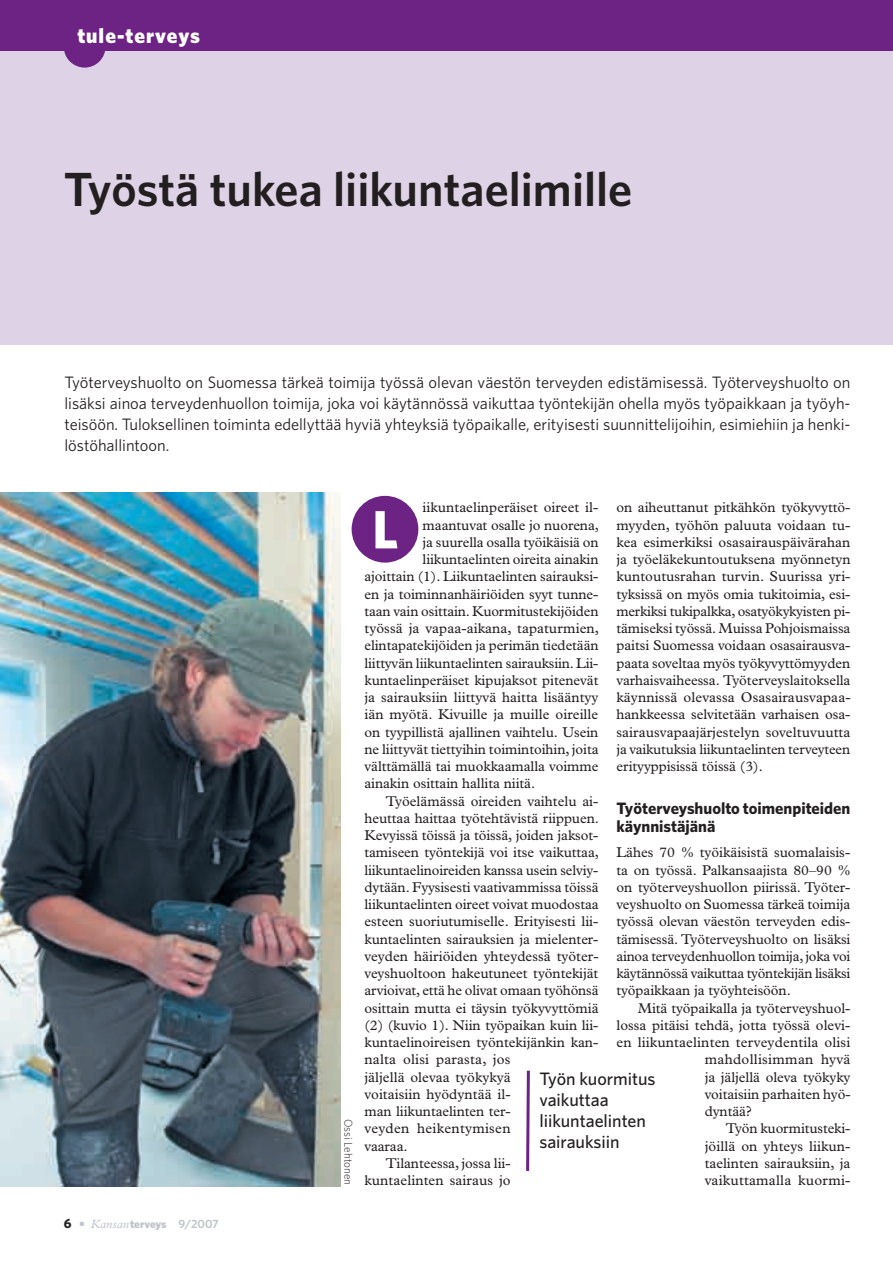
<style>
.page{position:relative;width:893px;height:1263px;background:#fff}
.page>*{position:absolute;margin:0;border:0;box-sizing:border-box;transform-origin:0 0}
.t1{font:700 54px "Whitney";color:#fff}
.t2{font:600 48px "Whitney";color:#231f20}
.t3{font:900 21px "Whitney";letter-spacing:.05em;color:#fff}
.t4{font:500 18px/21px "Whitney";letter-spacing:-.005em;color:#231f20}
.t5{font:16.5px/21px "Whitney";letter-spacing:-.005em;color:#231f20;text-align:justify}
.t6{font:700 16.5px/17.2px "Whitney";color:#231f20}
.t7{font:14.25px/17.2px "Plantin";letter-spacing:-.005em;color:#231f20;text-align:justify}
.t8{font:14.25px "Plantin";letter-spacing:.015em;color:#231f20}
.t9{font:14.25px "Plantin";letter-spacing:.02em;color:#231f20}
.t10{font:900 11.25px "Whitney";letter-spacing:-.01em;color:#c0c4ca}
.t11{font:300 11.25px "Whitney";color:#231f20}
.s1{font-weight:700;font-size:13.5px;color:#231f20}
.s2{font-weight:700;font-size:12px}
.s3{font-family:"Plantin";font-weight:400;font-style:italic;font-size:12px}
.s4{font-weight:600;font-size:12px}
</style>
<div class="page">
<div style="left:0;top:51px;width:893px;height:294px;background:#ded3e6"></div>
<div style="left:64px;top:26px;width:42px;height:42px;background:#6d2383;border-radius:50%"></div>
<div style="left:0;top:0;width:893px;height:51px;background:#6d2383"></div>
<img style="left:0;top:492px;width:341px;height:695px">
<svg style="left:526px;top:1070px;width:4px;height:101px"></svg>
<div style="left:352px;top:496px;width:66px;height:67px;background:#6d2383;border-radius:50%"></div>
<h3 class="t3" style="left:77px;top:23px;width:124px">tule-terveys</h3>
<h2 class="t2" style="left:64px;top:160px;width:570px">Työstä tukea liikuntaelimille</h2>
<p class="t5" style="left:64px;top:371px;width:788px">Työterveyshuolto on Suomessa tärkeä toimija työssä olevan väestön terveyden edistämisessä. Työterveyshuolto on lisäksi ainoa terveydenhuollon toimija, joka voi käytännössä vaikuttaa työntekijän ohella myös työpaikkaan ja työyh&shy;teisöön. Tuloksellinen toiminta edellyttää hyviä yhteyksiä työpaikalle, erityisesti suunnittelijoihin, esimiehiin ja henki&shy;löstöhallintoon.</p>
<p class="t10" style="left:64px;top:1217px;width:156px"><span class="s1">6</span> <span class="s2">•</span> <span class="s3">Kansan</span>terveys <span class="s4">9/2007</span></p>
<p class="t11" style="left:355px;top:1119px;width:68px;rotate:90deg">Ossi Lehtonen</p>
<p class="t7" style="left:423px;top:499px;width:177px">iikuntaelinperäiset oireet il-</p>
<p class="t7" style="left:423px;top:516px;width:178px">maantuvat osalle jo nuorena,</p>
<p class="t7" style="left:423px;top:533px;width:177px">ja suurella osalla työikäisiä on</p>
<p class="t7" style="left:423px;top:551px;width:177px">liikuntaelinten oireita ainakin</p>
<p class="t7" style="left:364px;top:568px;width:235px">ajoittain (1). Liikuntaelinten sairauksi-</p>
<p class="t7" style="left:364px;top:585px;width:235px">en ja toiminnanhäiriöiden syyt tunne-</p>
<p class="t7" style="left:364px;top:602px;width:236px">taan vain osittain. Kuormitustekijöiden</p>
<p class="t7" style="left:364px;top:620px;width:236px">työssä ja vapaa-aikana, tapaturmien,</p>
<p class="t7" style="left:364px;top:637px;width:236px">elintapatekijöiden ja perimän tiedetään</p>
<p class="t7" style="left:364px;top:654px;width:235px">liittyvän liikuntaelinten sairauksiin. Lii-</p>
<p class="t7" style="left:364px;top:671px;width:235px">kuntaelinperäiset kipujaksot pitenevät</p>
<p class="t7" style="left:364px;top:689px;width:235px">ja sairauksiin liittyvä haitta lisääntyy</p>
<p class="t7" style="left:364px;top:706px;width:235px">iän myötä. Kivuille ja muille oireille</p>
<p class="t7" style="left:364px;top:723px;width:235px">on tyypillistä ajallinen vaihtelu. Usein</p>
<p class="t7" style="left:364px;top:740px;width:236px">ne liittyvät tiettyihin toimintoihin, joita</p>
<p class="t7" style="left:364px;top:758px;width:235px">välttämällä tai muokkaamalla voimme</p>
<p class="t7" style="left:364px;top:775px;width:172px">ainakin osittain hallita niitä.</p>
<p class="t7" style="left:386px;top:792px;width:214px">Työelämässä oireiden vaihtelu ai-</p>
<p class="t7" style="left:364px;top:809px;width:236px">heuttaa haittaa työtehtävistä riippuen.</p>
<p class="t7" style="left:364px;top:827px;width:235px">Kevyissä töissä ja töissä, joiden jaksot-</p>
<p class="t7" style="left:364px;top:844px;width:236px">tamiseen työntekijä voi itse vaikuttaa,</p>
<p class="t7" style="left:364px;top:861px;width:235px">liikuntaelinoireiden kanssa usein selviy-</p>
<p class="t7" style="left:364px;top:878px;width:235px">dytään. Fyysisesti vaativammissa töissä</p>
<p class="t7" style="left:364px;top:896px;width:236px">liikuntaelinten oireet voivat muodostaa</p>
<p class="t7" style="left:364px;top:913px;width:235px">esteen suoriutumiselle. Erityisesti lii-</p>
<p class="t7" style="left:364px;top:930px;width:235px">kuntaelinten sairauksien ja mielenter-</p>
<p class="t7" style="left:364px;top:947px;width:236px">veyden häiriöiden yhteydessä työter-</p>
<p class="t7" style="left:364px;top:965px;width:235px">veyshuoltoon hakeutuneet työntekijät</p>
<p class="t7" style="left:364px;top:982px;width:236px">arvioivat, että he olivat omaan työhönsä</p>
<p class="t7" style="left:364px;top:999px;width:235px">osittain mutta ei täysin työkyvyttömiä</p>
<p class="t7" style="left:364px;top:1016px;width:235px">(2) (kuvio 1). Niin työpaikan kuin lii-</p>
<p class="t7" style="left:364px;top:1034px;width:235px">kuntaelinoireisen työntekijänkin kan-</p>
<p class="t8" style="left:364px;top:1051px;width:148px">nalta olisi parasta, jos</p>
<p class="t7" style="left:364px;top:1068px;width:148px">jäljellä olevaa työkykyä</p>
<p class="t7" style="left:364px;top:1085px;width:148px">voitaisiin hyödyntää il-</p>
<p class="t7" style="left:364px;top:1103px;width:148px">man liikuntaelinten ter-</p>
<p class="t9" style="left:364px;top:1120px;width:148px">veyden heikentymisen</p>
<p class="t7" style="left:364px;top:1137px;width:45px">vaaraa.</p>
<p class="t7" style="left:386px;top:1154px;width:126px">Tilanteessa, jossa lii-</p>
<p class="t7" style="left:364px;top:1172px;width:148px">kuntaelinten sairaus jo</p>
<p class="t7" style="left:616px;top:499px;width:236px">on aiheuttanut pitkähkön työkyvyttö&shy;myyden, työhön paluuta voidaan tu&shy;kea esimerkiksi osasairauspäivärahan ja työeläkekuntoutuksena myönnetyn kuntoutusrahan turvin. Suurissa yri&shy;tyksissä on myös omia tukitoimia, esi&shy;merkiksi tukipalkka, osatyökykyisten pi&shy;tämiseksi työssä. Muissa Pohjoismaissa paitsi Suomessa voidaan osasairausva&shy;paata soveltaa myös työkyvyttömyyden varhaisvaiheessa. Työterveyslaitoksella käynnissä olevassa Osasairausvapaa&shy;hankkeessa selvitetään varhaisen osa&shy;sairausvapaajärjestelyn soveltuvuutta ja vaikutuksia liikuntaelinten terveyteen erityyppisissä töissä (3).</p>
<p class="t6" style="left:616px;top:799px;width:235px">Työterveyshuolto toimenpiteiden käynnistäjänä</p>
<p class="t7" style="left:616px;top:844px;width:236px">Lähes 70 % työikäisistä suomalaisis&shy;ta on työssä. Palkansaajista 80–90 % on työterveyshuollon piirissä. Työter&shy;veyshuolto on Suomessa tärkeä toimija työssä olevan väestön terveyden edis&shy;tämisessä. Työterveyshuolto on lisäksi ainoa terveydenhuollon toimija, joka voi käytännössä vaikuttaa työntekijän lisäksi työpaikkaan ja työyhteisöön.</p>
<p class="t7" style="left:638px;top:999px;width:214px">Mitä työpaikalla ja työterveyshuol-</p>
<p class="t7" style="left:616px;top:1016px;width:235px">lossa pitäisi tehdä, jotta työssä olevi-</p>
<p class="t7" style="left:616px;top:1034px;width:235px">en liikuntaelinten terveydentila olisi</p>
<p class="t9" style="left:705px;top:1051px;width:147px">mahdollisimman hyvä</p>
<p class="t7" style="left:705px;top:1068px;width:147px">ja jäljellä oleva työkyky</p>
<p class="t7" style="left:705px;top:1085px;width:147px">voitaisiin parhaiten hyö-</p>
<p class="t7" style="left:705px;top:1103px;width:48px">dyntää?</p>
<p class="t7" style="left:726px;top:1120px;width:126px">Työn kuormitusteki-</p>
<p class="t7" style="left:705px;top:1137px;width:147px">jöillä on yhteys liikun-</p>
<p class="t7" style="left:705px;top:1154px;width:147px">taelinten sairauksiin, ja</p>
<p class="t8" style="left:705px;top:1172px;width:147px">vaikuttamalla kuormi-</p>
<h1 class="t1" style="left:372px;top:497px;width:28px">L</h1>
<p class="t4" style="left:539px;top:1067px;width:118px">Työn kuormitus vaikuttaa liikuntaelinten sairauksiin</p>
</div>
